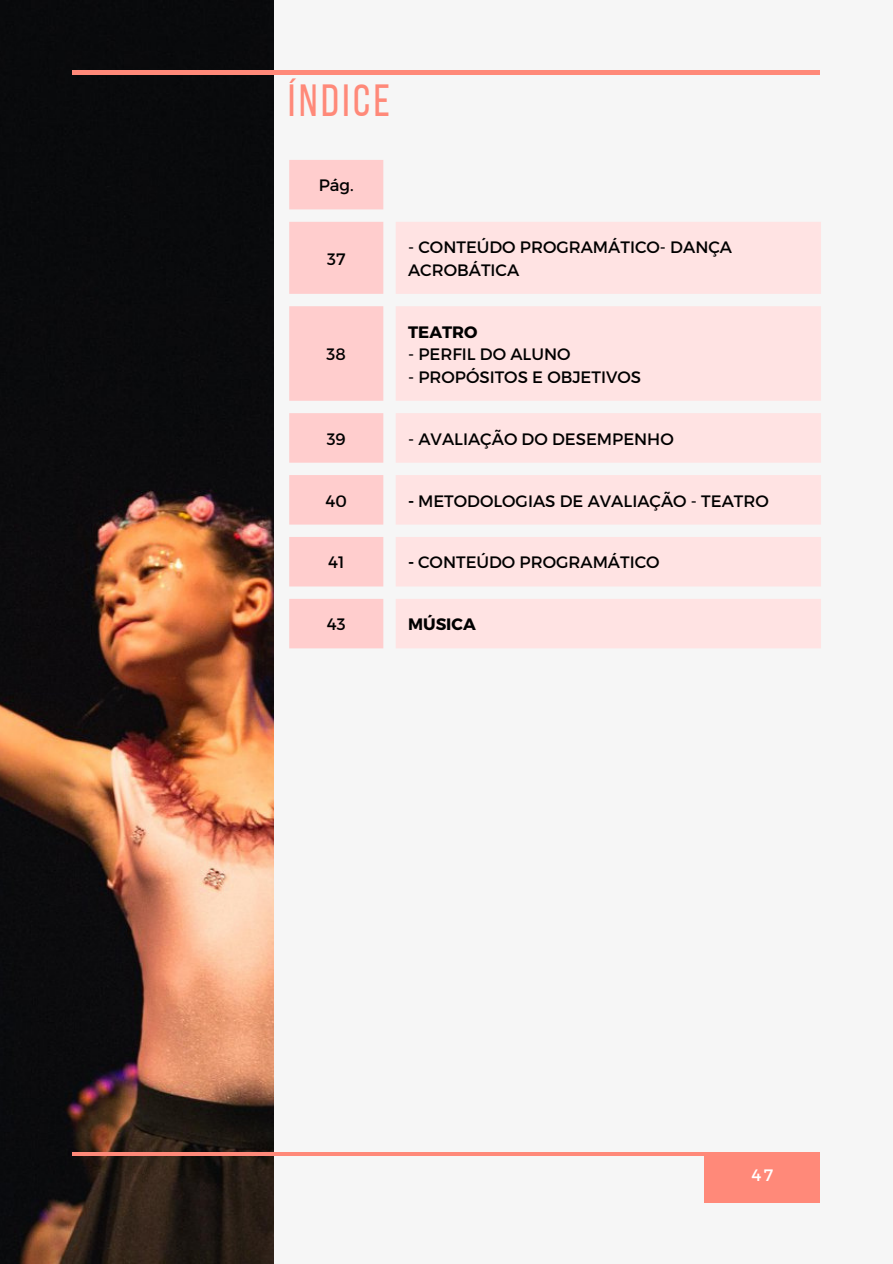
<style>
.page{position:relative;width:893px;height:1264px;background:#fff}
.page>*{position:absolute;margin:0;border:0;box-sizing:border-box;transform-origin:0 0}
.t1{font:45px "Bebas Neue";letter-spacing:.08em;color:#ff8979}
.t2{font:16.5px/22.5px "Montserrat";color:#000}
.t3{font:700 16.5px "Montserrat";color:#000}
.t4{font:16.5px "Montserrat";color:#fff}
.s1{font-weight:700}
</style>
<div class="page">
<div style="left:0;top:0;width:892px;height:1263px;background:#f6f6f6"></div>
<img style="left:0;top:0;width:273px;height:1263px">
<hr style="left:72px;top:71px;width:747px;height:3px;background:#ff8979">
<div style="left:704px;top:1155px;width:115px;height:46px;background:#ff8979"></div>
<hr style="left:72px;top:1152px;width:747px;height:3px;background:#ff8979">
<svg style="left:289px;top:160px;width:94px;height:488px;background:#fdd3d3"></svg>
<svg style="left:396px;top:222px;width:425px;height:426px;fill:#ffe3e3"></svg>
<p class="t1" style="left:288px;top:82px;width:103px">ÍNDICE</p>
<p class="t2" style="left:319px;top:173px;width:36px">Pág.</p>
<h1 class="t2" style="left:327px;top:247px;width:20px">37</h1>
<p class="t2" style="left:326px;top:342px;width:21px">38</p>
<p class="t2" style="left:408px;top:235px;width:325px">- CONTEÚDO PROGRAMÁTICO- DANÇA<br>ACROBÁTICA</p>
<p class="t3" style="left:408px;top:321px;width:71px">TEATRO</p>
<p class="t2" style="left:408px;top:342px;width:164px">- PERFIL DO ALUNO</p>
<p class="t2" style="left:408px;top:365px;width:234px">- PROPÓSITOS E OBJETIVOS</p>
<p class="t2" style="left:327px;top:427px;width:21px">39</p>
<p class="t2" style="left:408px;top:427px;width:267px">- AVALIAÇÃO DO DESEMPENHO</p>
<p class="t2" style="left:325px;top:488px;width:23px">40</p>
<p class="t2" style="left:408px;top:488px;width:362px"><span class="s1">-</span> METODOLOGIAS DE AVALIAÇÃO - TEATRO</p>
<p class="t2" style="left:328px;top:550px;width:18px">41</p>
<p class="t2" style="left:408px;top:550px;width:253px"><span class="s1">-</span> CONTEÚDO PROGRAMÁTICO</p>
<p class="t2" style="left:327px;top:612px;width:20px">43</p>
<p class="t3" style="left:408px;top:613px;width:69px">MÚSICA</p>
<p class="t4" style="left:751px;top:1164px;width:23px">47</p>
</div>
